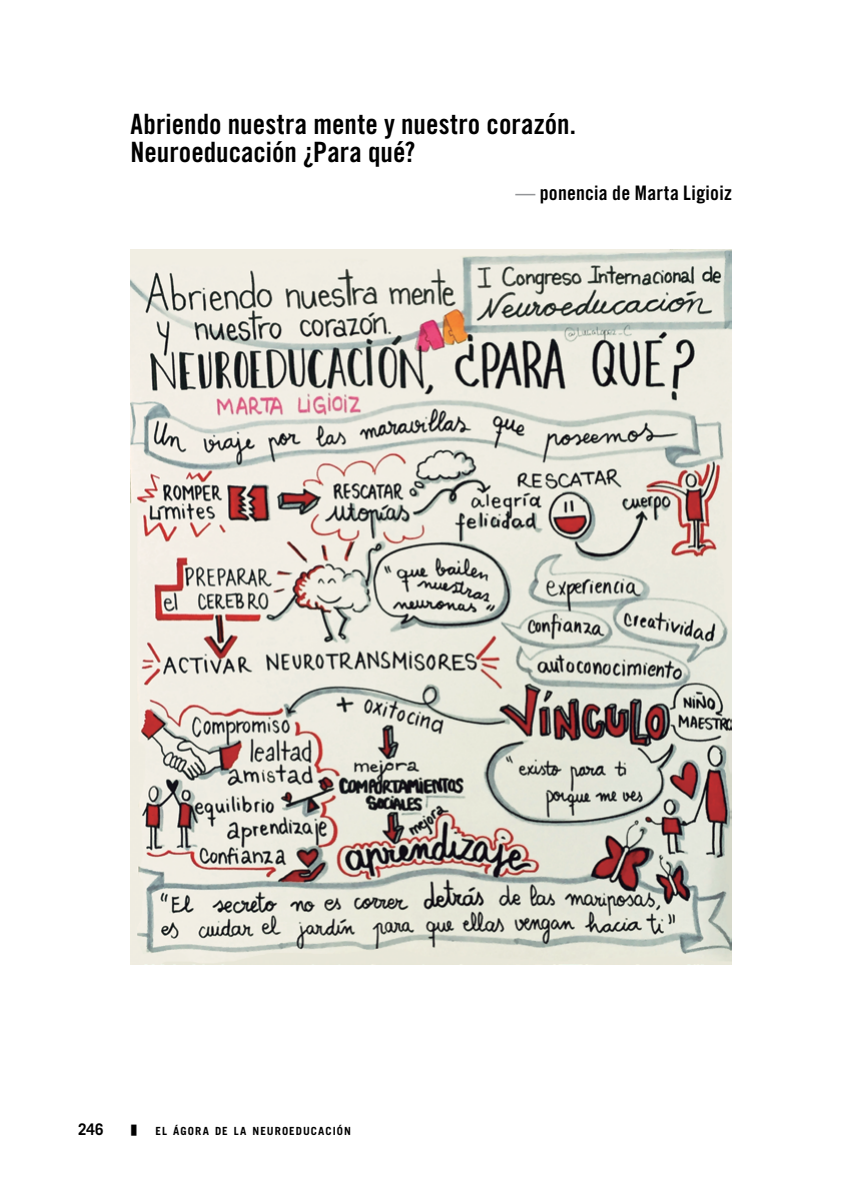
<style>
.page{position:relative;width:851px;height:1191px;background:#fff}
.page>*{position:absolute;margin:0;border:0;box-sizing:border-box;transform-origin:0 0}
.t1{font:28px/28px "Trade Gothic LT Std Bd Cn 20";color:#000}
.t2{font:20px "Trade Gothic LT Std Bd Cn 20";letter-spacing:.01em;color:#000}
.t3{font:700 16px "Trade Gothic LT Std";color:#000;scale:.95 1}
.t4{font:700 11.2px "Trade Gothic LT Std";letter-spacing:.09em;color:#000}
.s1{color:#939598}
</style>
<div class="page">
<img style="left:130px;top:250px;width:601px;height:714px">
<p class="t1" style="left:130px;top:109px;width:447px">Abriendo nuestra mente y nuestro corazón.<br>Neuroeducación ¿Para qué?</p>
<p class="t2" style="left:515px;top:180px;width:218px"><span class="s1">—</span> ponencia de Marta Ligioiz</p>
<p class="t3" style="left:78px;top:1119px;width:28px">246</p>
<p class="t4" style="left:156px;top:1123px;width:197px">EL ÁGORA DE LA NEUROEDUCACIÓN</p>
</div>
